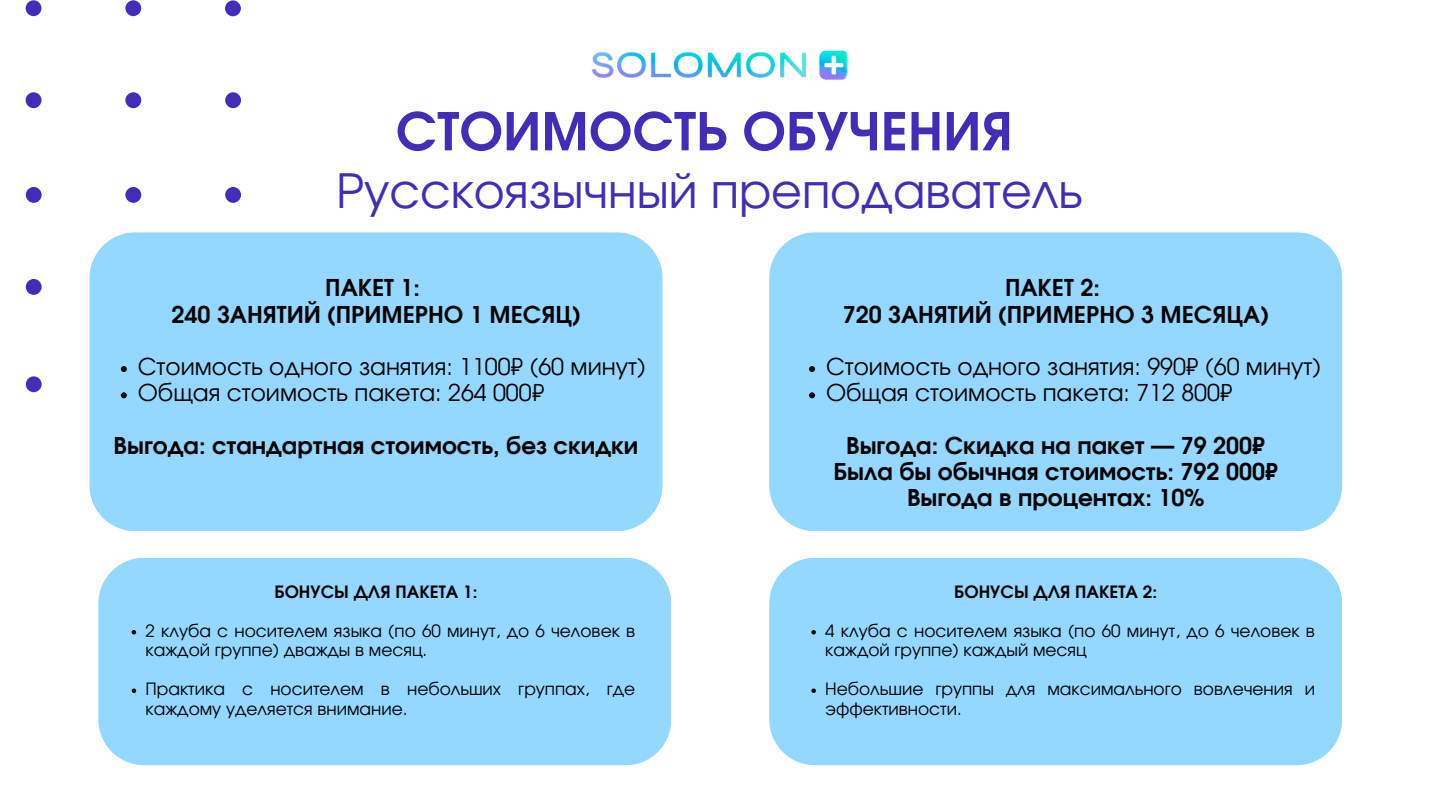
<style>
.page{position:relative;width:1440px;height:810px;background:#fff}
.page>*{position:absolute;margin:0;border:0;box-sizing:border-box;transform-origin:0 0}
.t1{font:700 51.9px "Evolventa";color:#412db7}
.t2{font:47.3px "Evolventa";color:#412db7}
.t3{font:700 23.2px/26.2px "Evolventa";color:#000;text-align:center}
.t4{font:23.2px/26.2px "Evolventa";color:#000}
.t5{font:17px/19.5px "Evolventa";color:#000}
.t6{font:700 17px "Evolventa";color:#000}
</style>
<div class="page">
<img style="left:591px;top:50px;width:258px;height:30px">
<svg style="left:25px;top:0;width:216px;height:392px"></svg>
<div style="left:89px;top:232px;width:573px;height:299px;background:#95d8ff;border-radius:46px"></div>
<svg style="left:121px;top:366px;width:6px;height:6px"></svg>
<svg style="left:121px;top:392px;width:6px;height:6px"></svg>
<div style="left:769px;top:232px;width:573px;height:299px;background:#95d8ff;border-radius:46px"></div>
<svg style="left:809px;top:366px;width:6px;height:6px"></svg>
<svg style="left:809px;top:392px;width:6px;height:6px"></svg>
<div style="left:98px;top:558px;width:573px;height:207px;background:#95d8ff;border-radius:46px"></div>
<svg style="left:132px;top:630px;width:4px;height:5px"></svg>
<svg style="left:132px;top:689px;width:4px;height:4px"></svg>
<div style="left:769px;top:558px;width:573px;height:207px;background:#95d8ff;border-radius:46px"></div>
<svg style="left:811px;top:630px;width:5px;height:5px"></svg>
<svg style="left:811px;top:689px;width:5px;height:4px"></svg>
<p class="t1" style="left:396px;top:109px;width:619px">СТОИМОСТЬ ОБУЧЕНИЯ</p>
<p class="t2" style="left:336px;top:170px;width:748px">Русскоязычный преподаватель</p>
<p class="t3" style="left:172px;top:276px;width:410px">ПАКЕТ 1:<br>240 ЗАНЯТИЙ (ПРИМЕРНО 1 МЕСЯЦ)</p>
<h1 class="t4" style="left:138px;top:355px;width:509px">Стоимость одного занятия: 1100₽ (60 минут)</h1>
<h2 class="t4" style="left:138px;top:381px;width:408px">Общая стоимость пакета: 264 000₽</h2>
<h3 class="t3" style="left:114px;top:434px;width:526px">Выгода: стандартная стоимость, без скидки</h3>
<p class="t6" style="left:275px;top:584px;width:204px">БОНУСЫ ДЛЯ ПАКЕТА 1:</p>
<p class="t5" style="left:146px;top:622px;width:491px">2 клуба с носителем языка (по 60 минут, до 6 человек в каждой группе) дважды в месяц.</p>
<p class="t5" style="left:146px;top:680px;width:491px">Практика с носителем в небольших группах, где каждому уделяется внимание.</p>
<h3 class="t3" style="left:843px;top:276px;width:427px">ПАКЕТ 2:<br>720 ЗАНЯТИЙ (ПРИМЕРНО 3 МЕСЯЦА)</h3>
<h3 class="t4" style="left:826px;top:355px;width:496px">Стоимость одного занятия: 990₽ (60 минут)<br>Общая стоимость пакета: 712 800₽</h3>
<h3 class="t3" style="left:833px;top:434px;width:446px">Выгода: Скидка на пакет — 79 200₽<br>Была бы обычная стоимость: 792 000₽<br>Выгода в процентах: 10%</h3>
<p class="t6" style="left:954px;top:584px;width:204px">БОНУСЫ ДЛЯ ПАКЕТА 2:</p>
<p class="t5" style="left:825px;top:622px;width:491px">4 клуба с носителем языка (по 60 минут, до 6 человек в каждой группе) каждый месяц</p>
<p class="t5" style="left:825px;top:680px;width:491px">Небольшие группы для максимального вовлечения и эффективности.</p>
</div>
